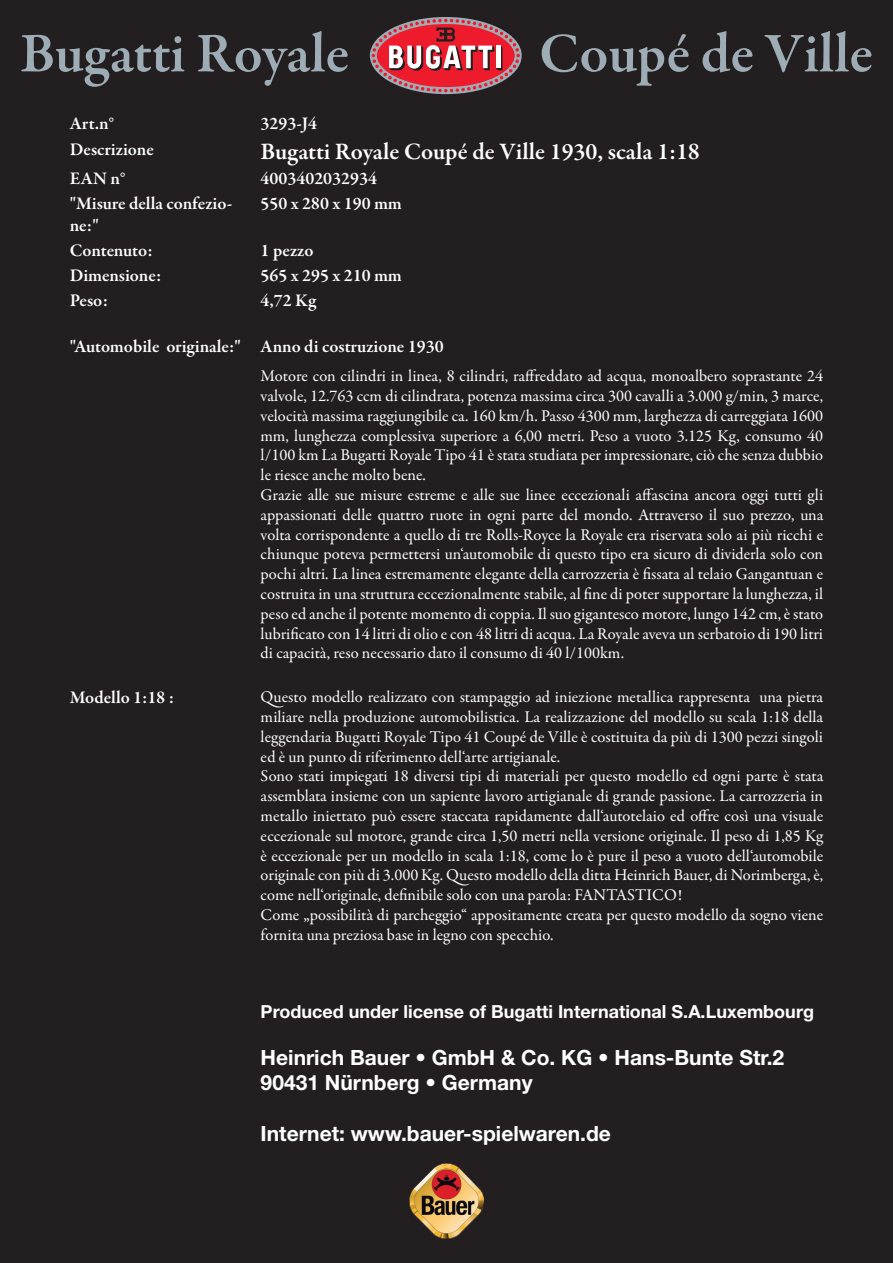
<style>
.page{position:relative;width:893px;height:1263px;background:#231f20}
.page>*{position:absolute;margin:0;border:0;box-sizing:border-box;transform-origin:0 0}
.t1{font:600 57px "Garamond Premr Pro";color:#9dacb5}
.t2{font:600 24px "Garamond Premr Pro";color:#fff}
.t3{font:700 21px/25.2px "Helvetica Neue";color:#fff}
.t4{font:600 18px/21.6px "Garamond Premr Pro";color:#fff}
.t5{font:700 18px "Helvetica Neue";color:#fff}
.t6{font:16.5px/19.8px "Garamond Premr Pro";color:#fff}
</style>
<div class="page">
<svg style="left:370px;top:17px;width:152px;height:77px"></svg>
<img style="left:409px;top:1163px;width:75px;height:75px">
<h1 class="t1" style="left:20px;top:19px;width:331px">Bugatti Royale</h1>
<h1 class="t1" style="left:539px;top:19px;width:336px">Coupé de Ville</h1>
<p class="t4" style="left:70px;top:113px;width:46px">Art.n°</p>
<p class="t4" style="left:261px;top:113px;width:58px">3293-J4</p>
<p class="t4" style="left:70px;top:138px;width:86px">Descrizione</p>
<h2 class="t2" style="left:261px;top:137px;width:441px">Bugatti Royale Coupé de Ville 1930, scala 1:18</h2>
<p class="t4" style="left:70px;top:168px;width:57px">EAN n°</p>
<p class="t4" style="left:261px;top:168px;width:118px">4003402032934</p>
<p class="t4" style="left:70px;top:193px;width:164px">"Misure della confezio&shy;ne:"</p>
<p class="t4" style="left:261px;top:193px;width:143px">550 x 280 x 190 mm</p>
<p class="t4" style="left:70px;top:240px;width:85px">Contenuto:</p>
<p class="t4" style="left:261px;top:240px;width:54px">1 pezzo</p>
<p class="t4" style="left:70px;top:265px;width:93px">Dimensione:</p>
<p class="t4" style="left:261px;top:265px;width:143px">565 x 295 x 210 mm</p>
<p class="t4" style="left:70px;top:290px;width:40px">Peso:</p>
<p class="t4" style="left:261px;top:290px;width:57px">4,72 Kg</p>
<p class="t4" style="left:70px;top:336px;width:375px">"Automobile originale:" Anno di costruzione 1930</p>
<p class="t6" style="left:261px;top:366px;width:564px">Motore con cilindri in linea, 8 cilindri, raffreddato ad acqua, monoalbero soprastante 24 valvole, 12.763 ccm di cilindrata, potenza massima circa 300 cavalli a 3.000 g/min, 3 marce, velocità massima raggiungibile ca. 160 km/h. Passo 4300 mm, larghezza di carreggiata 1600 mm, lunghezza complessiva superiore a 6,00 metri. Peso a vuoto 3.125 Kg, consumo 40 l/100 km La Bugatti Royale Tipo 41 è stata studiata per impressionare, ciò che senza dubbio le riesce anche molto bene.<br>Grazie alle sue misure estreme e alle sue linee eccezionali affascina ancora oggi tutti gli appassionati delle quattro ruote in ogni parte del mondo. Attraverso il suo prezzo, una volta corrispondente a quello di tre Rolls-Royce la Royale era riservata solo ai più ricchi e chiunque poteva permettersi un‘automobile di questo tipo era sicuro di dividerla solo con pochi altri. La linea estremamente elegante della carrozzeria è fissata al telaio Gangantuan e costruita in una struttura eccezionalmente stabile, al fine di poter supportare la lunghezza, il peso ed anche il potente momento di coppia. Il suo gigantesco motore, lungo 142 cm, è stato lubrificato con 14 litri di olio e con 48 litri di acqua. La Royale aveva un serbatoio di 190 litri di capacità, reso necessario dato il consumo di 40 l/100km.</p>
<p class="t4" style="left:70px;top:687px;width:106px">Modello 1:18 :</p>
<p class="t6" style="left:261px;top:687px;width:564px">Questo modello realizzato con stampaggio ad iniezione metallica rappresenta una pietra miliare nella produzione automobilistica. La realizzazione del modello su scala 1:18 della leggendaria Bugatti Royale Tipo 41 Coupé de Ville è costituita da più di 1300 pezzi singoli ed è un punto di riferimento dell‘arte artigianale.<br>Sono stati impiegati 18 diversi tipi di materiali per questo modello ed ogni parte è stata assemblata insieme con un sapiente lavoro artigianale di grande passione. La carrozzeria in metallo iniettato può essere staccata rapidamente dall‘autotelaio ed offre così una visuale eccezionale sul motore, grande circa 1,50 metri nella versione originale. Il peso di 1,85 Kg è eccezionale per un modello in scala 1:18, come lo è pure il peso a vuoto dell‘automobile originale con più di 3.000 Kg. Questo modello della ditta Heinrich Bauer, di Norimberga, è, come nell‘originale, definibile solo con una parola: FANTASTICO!<br>Come „possibilità di parcheggio“ appositamente creata per questo modello da sogno viene fornita una preziosa base in legno con specchio.</p>
<p class="t5" style="left:261px;top:1000px;width:555px">Produced under license of Bugatti International S.A.Luxembourg</p>
<p class="t3" style="left:261px;top:1044px;width:525px">Heinrich Bauer • GmbH &amp; Co. KG • Hans-Bunte Str.2<br>90431 Nürnberg • Germany</p>
<p class="t3" style="left:261px;top:1120px;width:352px">Internet: www.bauer-spielwaren.de</p>
</div>
